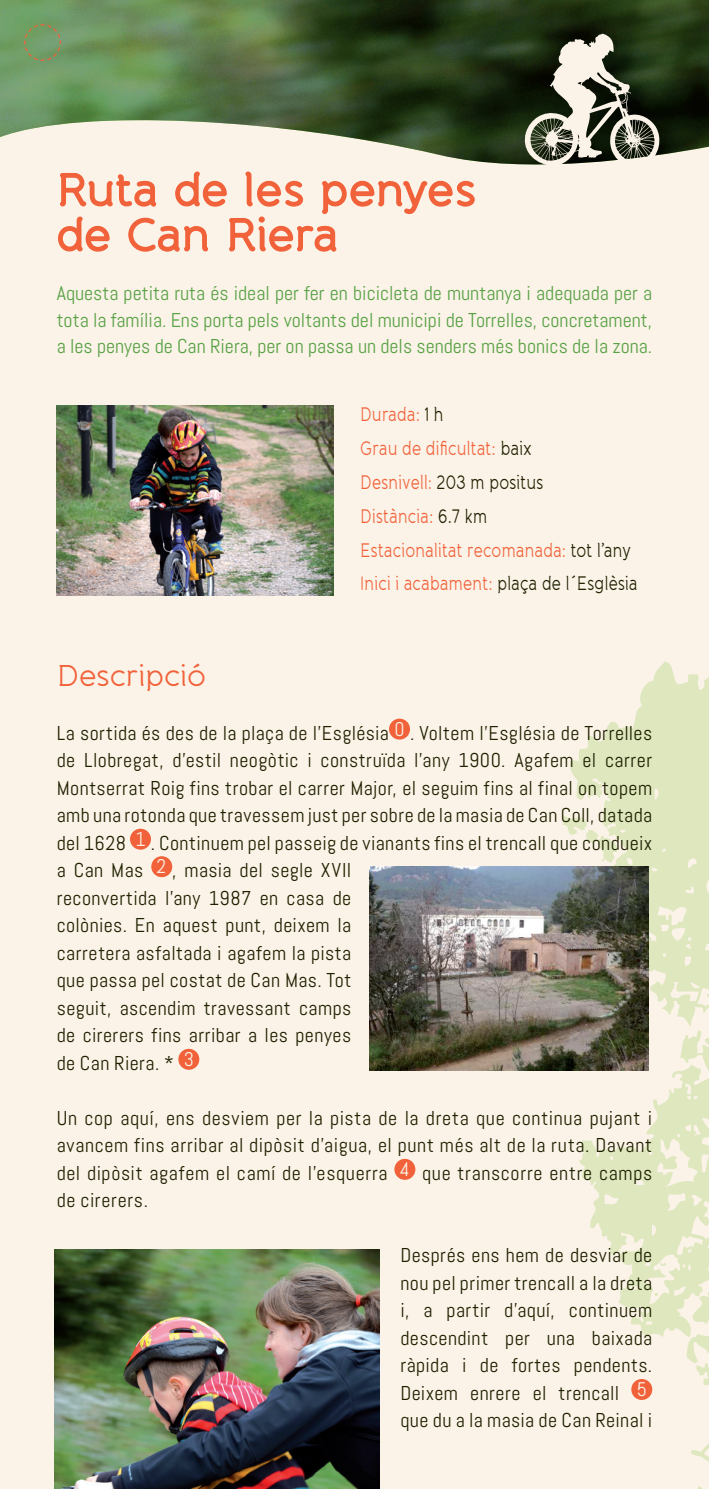
<style>
.page{position:relative;width:709px;height:1489px;background:#fff}
.page>*{position:absolute;margin:0;border:0;box-sizing:border-box;transform-origin:0 0}
.t1{font:45px/45px "Banda";letter-spacing:.005em;color:#f1613a}
.t2{font:30px "Banda";letter-spacing:-.005em;color:#f1613a}
.t3{font:20px/27.5px "Abel";letter-spacing:.02em;color:#1e2000}
.t4{font:20px/26.2px "Abel";color:#58a145;text-align:justify}
.t5{font:19.5px/33.8px "Banda";letter-spacing:.015em;color:#f1613a;scale:.8 1}
.s1{color:#1e2000}
</style>
<div class="page">
<div style="left:0;top:184px;width:709px;height:1304px;background:#fbf3e7"></div>
<svg style="left:563px;top:635px;width:146px;height:853px;fill:#fbf3e7"></svg>
<div style="left:0;top:167px;width:709px;height:17px;background:#fbf3e7"></div>
<img style="left:0;top:0;width:709px;height:167px">
<img style="left:57px;top:405px;width:276px;height:190px">
<svg style="left:57px;top:170px;width:418px;height:83px"></svg>
<div style="left:389px;top:718px;width:21px;height:21px;background:#f1613a;border-radius:50%"></div>
<div style="left:130px;top:828px;width:21px;height:21px;background:#f1613a;border-radius:50%"></div>
<div style="left:151px;top:856px;width:21px;height:21px;background:#f1613a;border-radius:50%"></div>
<div style="left:178px;top:1048px;width:21px;height:21px;background:#f1613a;border-radius:50%"></div>
<div style="left:394px;top:1158px;width:21px;height:21px;background:#f1613a;border-radius:50%"></div>
<div style="left:631px;top:1378px;width:21px;height:21px;background:#f1613a;border-radius:50%"></div>
<svg style="left:24px;top:24px;width:37px;height:37px"></svg>
<svg style="left:523px;top:34px;width:137px;height:134px"></svg>
<img style="left:369px;top:866px;width:279px;height:204px">
<img style="left:54px;top:1249px;width:325px;height:239px">
<h1 class="t1" style="left:57px;top:167px;width:421px">Ruta de les penyes de Can Riera</h1>
<p class="t4" style="left:57px;top:280px;width:597px">Aquesta petita ruta és ideal per fer en bicicleta de muntanya i adequada per a tota la família. Ens porta pels voltants del municipi de Torrelles, concretament, a les penyes de Can Riera, per on passa un dels senders més bonics de la zona.</p>
<p class="t5" style="left:360px;top:398px;width:348px">Durada: <span class="s1">1 h<br></span>Grau de dificultat: <span class="s1">baix<br></span>Desnivell: <span class="s1">203 m positus<br></span>Distància: <span class="s1">6.7 km<br></span>Estacionalitat recomanada: <span class="s1">tot l’any<br></span>Inici i acabament: <span class="s1">plaça de l´Esglèsia</span></p>
<h2 class="t2" style="left:57px;top:657px;width:151px">Descripció</h2>
<p class="t3" style="left:57px;top:719px;width:597px">La sortida és des de la plaça de l’Església <sup>0</sup> . Voltem l’Església de Torrelles de Llobregat, d’estil neogòtic i construïda l’any 1900. Agafem el carrer Montserrat Roig fins trobar el carrer Major, el seguim fins al final on topem amb una rotonda que travessem just per sobre de la masia de Can Coll, datada del 1628 <sup>1</sup> . Continuem pel passeig de vianants fins el trencall que condueix a Can Mas <sup>2</sup> , masia del segle XVII<br>reconvertida l’any 1987 en casa de<br>colònies. En aquest punt, deixem la<br>carretera asfaltada i agafem la pista<br>que passa pel costat de Can Mas. Tot<br>seguit, ascendim travessant camps<br>de cirerers fins arribar a les penyes<br>de Can Riera. * <sup>3</sup></p>
<p class="t3" style="left:57px;top:1104px;width:597px;text-align:justify">Un cop aquí, ens desviem per la pista de la dreta que continua pujant i avancem fins arribar al dipòsit d’aigua, el punt més alt de la ruta. Davant del dipòsit agafem el camí de l’esquerra <sup>4</sup> que transcorre entre camps de cirerers.</p>
<p class="t3" style="left:400px;top:1241px;width:253px">Després ens hem de desviar de nou pel primer trencall a la dreta i, a partir d’aquí, continuem descendint per una baixada ràpida i de fortes pendents.<br>Deixem enrere el trencall <sup>5 </sup>que du a la masia de Can Reinal i</p>
</div>
